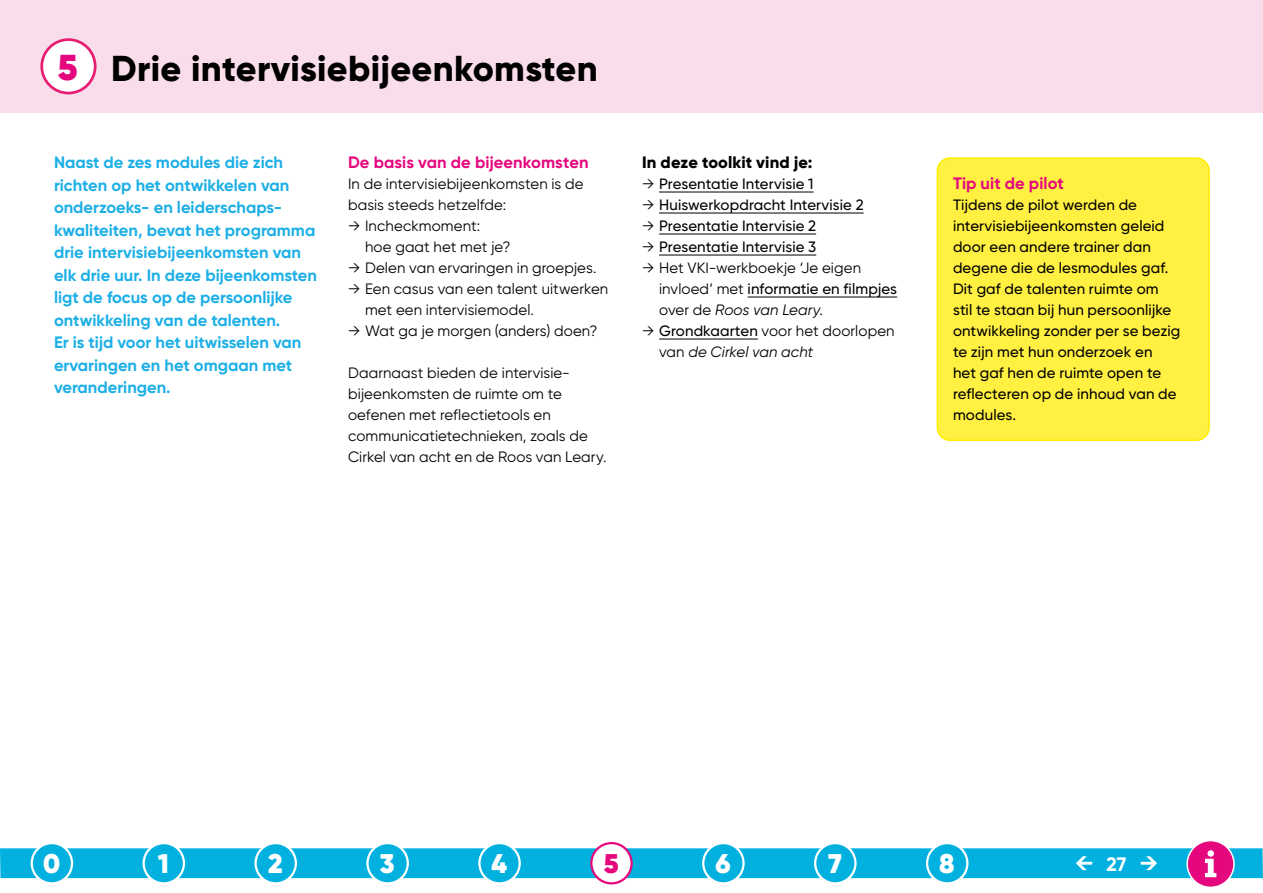
<style>
.page{position:relative;width:1263px;height:893px;background:#fff}
.page>*{position:absolute;margin:0;border:0;box-sizing:border-box;transform-origin:0 0}
.t1{font:800 36px "Gilroy";letter-spacing:.01em;color:#000}
.t2{font:900 27px "Gilroy";color:#fff}
.t3{font:900 27px "Gilroy";color:#e5077d}
.t4{font:700 19.5px "Gilroy";color:#fff}
.t5{font:700 16.5px/22.5px "Gilroy";color:#1cafe6}
.t6{font:700 16.5px "Gilroy";letter-spacing:.005em;color:#e5077d}
.t7{font:800 16.5px "Gilroy";letter-spacing:.005em;color:#000}
.t8{font:15px/21px "Gilroy";letter-spacing:.005em;color:#000}
.t9{font:500 15px/21px "Gilroy";letter-spacing:.01em;color:#000}
.s1{font-weight:900;color:#e5077d}
.s2{font-weight:400}
.s3{font-weight:500}
.s4{font-style:italic}
</style>
<div class="page">
<div style="left:1186px;top:842px;width:43px;height:42px;border:2px solid #fff;border-radius:50%"></div>
<svg style="left:144px;top:843px;width:40px;height:40px"></svg>
<div style="left:143px;top:842px;width:42px;height:42px;border:2px solid #fff;border-radius:50%"></div>
<svg style="left:256px;top:843px;width:40px;height:40px"></svg>
<div style="left:254px;top:842px;width:43px;height:42px;border:2px solid #fff;border-radius:50%"></div>
<svg style="left:367px;top:843px;width:41px;height:40px"></svg>
<div style="left:366px;top:842px;width:43px;height:42px;border:2px solid #fff;border-radius:50%"></div>
<svg style="left:479px;top:843px;width:41px;height:40px"></svg>
<div style="left:478px;top:842px;width:43px;height:42px;border:2px solid #fff;border-radius:50%"></div>
<svg style="left:703px;top:843px;width:40px;height:40px"></svg>
<div style="left:702px;top:842px;width:43px;height:42px;border:2px solid #fff;border-radius:50%"></div>
<svg style="left:591px;top:843px;width:41px;height:40px"></svg>
<div style="left:590px;top:842px;width:43px;height:42px;border:2px solid #e5077d;border-radius:50%"></div>
<svg style="left:927px;top:843px;width:40px;height:40px"></svg>
<div style="left:926px;top:842px;width:42px;height:42px;border:2px solid #fff;border-radius:50%"></div>
<svg style="left:815px;top:843px;width:40px;height:40px"></svg>
<div style="left:814px;top:842px;width:42px;height:42px;border:2px solid #fff;border-radius:50%"></div>
<svg style="left:32px;top:843px;width:40px;height:40px"></svg>
<div style="left:31px;top:842px;width:42px;height:42px;border:2px solid #fff;border-radius:50%"></div>
<div style="left:1187px;top:841px;width:47px;height:46px;background:#e5077d;border-radius:50%"></div>
<div style="left:1186px;top:840px;width:49px;height:48px;border:2px solid #fff;border-radius:50%"></div>
<svg style="left:0;top:848px;width:1263px;height:30px;background:#1bb0de"></svg>
<div style="left:0;top:0;width:1263px;height:113px;background:#faddeb"></div>
<div style="left:42px;top:40px;width:53px;height:53px;background:#fff;border-radius:50%"></div>
<div style="left:40px;top:38px;width:57px;height:56px;border:3px solid #e71d72;border-radius:50%"></div>
<div style="left:937px;top:158px;width:272px;height:282px;background:#fff042;border-radius:13px"></div>
<div style="left:936px;top:157px;width:274px;height:284px;border:2px solid #ffed00;border-radius:13px"></div>
<hr style="left:659px;top:192px;width:155px;height:1px;background:#000">
<hr style="left:659px;top:213px;width:205px;height:1px;background:#000">
<hr style="left:659px;top:234px;width:157px;height:1px;background:#000">
<hr style="left:659px;top:255px;width:157px;height:1px;background:#000">
<hr style="left:748px;top:297px;width:149px;height:1px;background:#000">
<hr style="left:659px;top:339px;width:99px;height:1px;background:#000">
<h1 class="t1" style="left:58px;top:46px;width:541px"><span class="s1">5</span> Drie intervisiebijeenkomsten</h1>
<p class="t5" style="left:54px;top:151px;width:264px">Naast de zes modules die zich richten op het ontwikkelen van onderzoeks- en leiderschaps&shy;kwaliteiten, bevat het programma drie intervisiebijeenkomsten van elk drie uur. In deze bijeenkomsten ligt de focus op de persoonlijke ontwikkeling van de talenten.<br>Er is tijd voor het uitwisselen van ervaringen en het omgaan met veranderingen.</p>
<p class="t6" style="left:348px;top:152px;width:242px">De basis van de bijeenkomsten</p>
<p class="t8" style="left:348px;top:173px;width:237px">In de intervisiebijeenkomsten is de basis steeds hetzelfde:</p>
<p class="t8" style="left:365px;top:215px;width:147px;text-indent:-17px">→ Incheckmoment:<br>hoe gaat het met je?</p>
<p class="t8" style="left:348px;top:257px;width:250px">→ Delen van ervaringen in groepjes.</p>
<p class="t8" style="left:365px;top:278px;width:245px;text-indent:-17px">→ Een casus van een talent uitwerken met een intervisiemodel.</p>
<p class="t8" style="left:348px;top:320px;width:251px">→ Wat ga je morgen (anders) doen?</p>
<p class="t8" style="left:348px;top:362px;width:260px">Daarnaast bieden de intervisie&shy;bijeenkomsten de ruimte om te oefenen met reflectietools en communicatietechnieken, zoals de<br>Cirkel van acht en de Roos van Leary.</p>
<p class="t7" style="left:642px;top:152px;width:172px">In deze toolkit vind je:</p>
<p class="t9" style="left:642px;top:173px;width:173px"><span class="s2">→</span> Presentatie Intervisie 1</p>
<p class="t9" style="left:642px;top:194px;width:223px"><span class="s2">→</span> Huiswerkopdracht Intervisie 2</p>
<p class="t9" style="left:642px;top:215px;width:176px"><span class="s2">→</span> Presentatie Intervisie 2</p>
<p class="t9" style="left:642px;top:236px;width:176px"><span class="s2">→</span> Presentatie Intervisie 3</p>
<p class="t8" style="left:659px;top:257px;width:239px;text-indent:-17px">→ Het VKI-werkboekje ‘Je eigen invloed’ met <span class="s3">informatie en filmpjes </span>over de <span class="s4">Roos van Leary</span>.</p>
<p class="t8" style="left:659px;top:320px;width:237px;text-indent:-17px">→ <span class="s3">Grondkaarten</span> voor het doorlopen van <span class="s4">de Cirkel van acht</span></p>
<p class="t6" style="left:953px;top:173px;width:112px">Tip uit de pilot</p>
<p class="t9" style="left:953px;top:194px;width:229px">Tijdens de pilot werden de intervisiebijeenkomsten geleid door een andere trainer dan degene die de lesmodules gaf.<br>Dit gaf de talenten ruimte om stil te staan bij hun persoonlijke ontwikkeling zonder per se bezig te zijn met hun onderzoek en<br>het gaf hen de ruimte open te reflecteren op de inhoud van de modules.</p>
<h2 class="t2" style="left:43px;top:846px;width:19px">0</h2>
<h2 class="t2" style="left:158px;top:846px;width:13px">1</h2>
<h2 class="t2" style="left:268px;top:846px;width:16px">2</h2>
<h2 class="t2" style="left:380px;top:846px;width:16px">3</h2>
<h2 class="t2" style="left:491px;top:846px;width:17px">4</h2>
<h2 class="t3" style="left:604px;top:846px;width:16px">5</h2>
<h2 class="t2" style="left:715px;top:846px;width:17px">6</h2>
<h2 class="t2" style="left:828px;top:846px;width:15px">7</h2>
<h2 class="t2" style="left:939px;top:846px;width:17px">8</h2>
<h3 class="t4" style="left:1106px;top:849px;width:21px">2727</h3>
</div>
